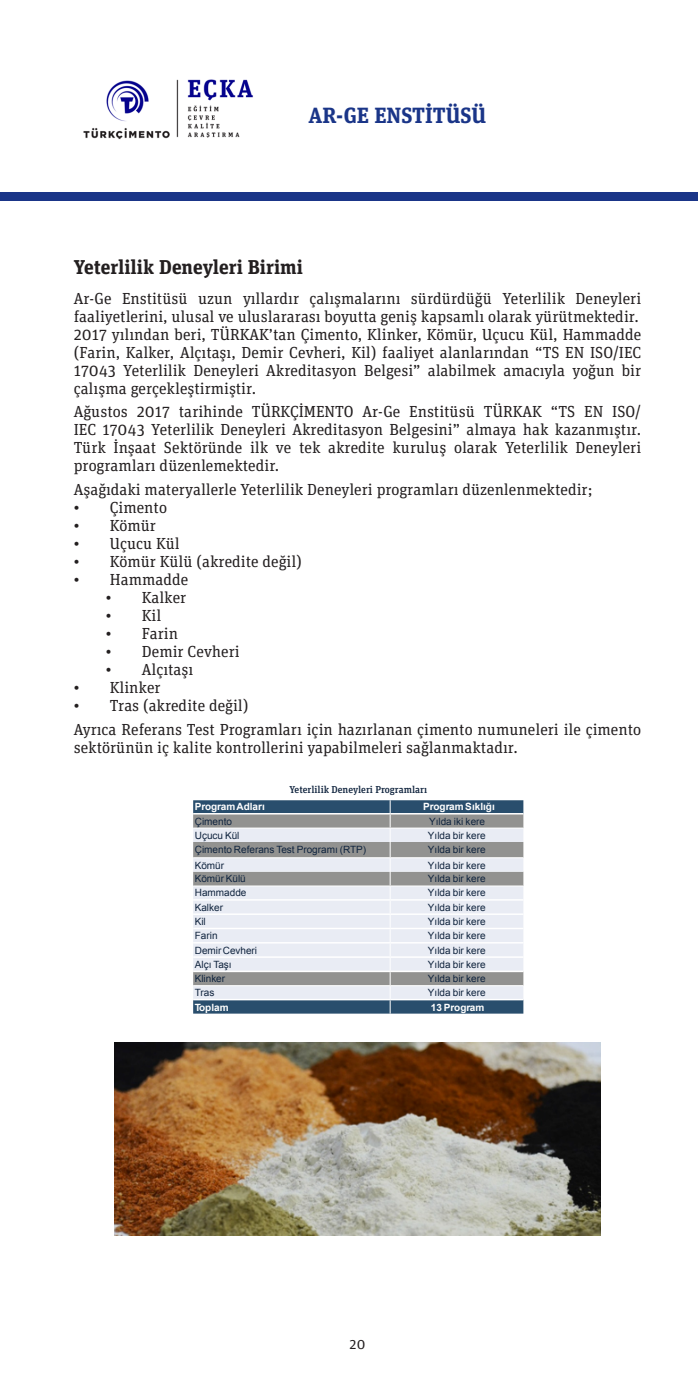
<style>
.page{position:relative;width:698px;height:1395px;background:#fff}
.page>*{position:absolute;margin:0;border:0;box-sizing:border-box;transform-origin:0 0}
.t1{font:700 22px "Unit Slab Pro";color:#1a3588}
.t2{font:700 20px "Unit Slab Pro";color:#231f20}
.t3{font:16px/18px "Unit Slab Pro";color:#231f20}
.t4{font:14px "Unit Slab Pro";color:#231f20}
.Table_Paragraph{font:10px "Arial";color:#10243e}
.Table_Paragraph-2{font:700 10px "Arial";color:#fff}
.Table_Paragraph-3{font:500 10px "Unit Slab Pro";color:#10243e}
.s1{font-family:"Times New Roman"}
</style>
<div class="page">
<div style="left:0;top:192px;width:697px;height:9px;background:#1a3588"></div>
<svg style="left:193px;top:800px;width:330px;height:213px;background:#2e5270"></svg>
<svg style="left:193px;top:814px;width:330px;height:13px;background:#969694"></svg>
<svg style="left:193px;top:828px;width:330px;height:171px;background:#d3d5da"></svg>
<hr style="left:193px;top:813px;width:197px;height:1px;background:#fff">
<hr style="left:390px;top:813px;width:133px;height:1px;background:#fff">
<hr style="left:193px;top:827px;width:197px;height:1px;background:#fff">
<hr style="left:390px;top:827px;width:133px;height:1px;background:#fff">
<hr style="left:193px;top:857px;width:197px;height:1px;background:#fff">
<hr style="left:390px;top:857px;width:133px;height:1px;background:#fff">
<hr style="left:193px;top:885px;width:197px;height:1px;background:#fff">
<hr style="left:390px;top:885px;width:133px;height:1px;background:#fff">
<hr style="left:193px;top:899px;width:197px;height:1px;background:#fff">
<hr style="left:390px;top:899px;width:133px;height:1px;background:#fff">
<hr style="left:193px;top:913px;width:197px;height:2px;background:#fff">
<hr style="left:390px;top:913px;width:133px;height:2px;background:#fff">
<hr style="left:193px;top:928px;width:197px;height:1px;background:#fff">
<hr style="left:390px;top:928px;width:133px;height:1px;background:#fff">
<hr style="left:193px;top:942px;width:197px;height:1px;background:#fff">
<hr style="left:390px;top:942px;width:133px;height:1px;background:#fff">
<hr style="left:193px;top:956px;width:197px;height:2px;background:#fff">
<hr style="left:390px;top:956px;width:133px;height:2px;background:#fff">
<hr style="left:193px;top:970px;width:197px;height:2px;background:#fff">
<hr style="left:390px;top:970px;width:133px;height:2px;background:#fff">
<hr style="left:193px;top:985px;width:197px;height:1px;background:#fff">
<hr style="left:390px;top:985px;width:133px;height:1px;background:#fff">
<hr style="left:193px;top:999px;width:197px;height:1px;background:#fff">
<hr style="left:390px;top:999px;width:133px;height:1px;background:#fff">
<svg style="left:389px;top:800px;width:1px;height:213px"></svg>
<img style="left:115px;top:1042px;width:485px;height:193px">
<img style="left:83px;top:79px;width:170px;height:61px">
<p class="t1" style="left:308px;top:99px;width:179px">AR-GE ENSTİTÜSÜ</p>
<p class="t2" style="left:74px;top:252px;width:231px">Yeterlilik Deneyleri Birimi</p>
<p class="t3" style="left:74px;top:288px;width:568px">Ar-Ge Enstitüsü uzun yıllardır çalışmalarını sürdürdüğü Yeterlilik Deneyleri faaliyetlerini, ulusal ve uluslararası boyutta geniş kapsamlı olarak yürütmektedir.</p>
<p class="t3" style="left:74px;top:324px;width:568px;text-align:justify">2017 yılından beri, TÜRKAK’tan Çimento, Klinker, Kömür, Uçucu Kül, Hammadde (Farin, Kalker, Alçıtaşı, Demir Cevheri, Kil) faaliyet alanlarından “TS EN ISO/IEC 17043 Yeterlilik Deneyleri Akreditasyon Belgesi” alabilmek amacıyla yoğun bir çalışma gerçekleştirmiştir.</p>
<p class="t3" style="left:74px;top:402px;width:568px;text-align:justify">Ağustos 2017 tarihinde TÜRKÇİMENTO Ar-Ge Enstitüsü TÜRKAK “TS EN ISO/ IEC 17043 Yeterlilik Deneyleri Akreditasyon Belgesini” almaya hak kazanmıştır.<br>Türk İnşaat Sektöründe ilk ve tek akredite kuruluş olarak Yeterlilik Deneyleri programları düzenlemektedir.</p>
<p class="t3" style="left:74px;top:480px;width:520px">Aşağıdaki materyallerle Yeterlilik Deneyleri programları düzenlenmektedir;</p>
<p class="t3" style="left:74px;top:498px;width:95px"><span class="s1">•</span> Çimento</p>
<p class="t3" style="left:74px;top:516px;width:84px"><span class="s1">•</span> Kömür</p>
<p class="t3" style="left:74px;top:534px;width:107px"><span class="s1">•</span> Uçucu Kül</p>
<p class="t3" style="left:74px;top:552px;width:229px"><span class="s1">•</span> Kömür Külü (akredite değil)</p>
<p class="t3" style="left:74px;top:570px;width:116px"><span class="s1">•</span> Hammadde</p>
<p class="t3" style="left:106px;top:588px;width:82px"><span class="s1">•</span> Kalker</p>
<p class="t3" style="left:106px;top:606px;width:57px"><span class="s1">•</span> Kil</p>
<p class="t3" style="left:106px;top:624px;width:74px"><span class="s1">•</span> Farin</p>
<p class="t3" style="left:106px;top:642px;width:135px"><span class="s1">•</span> Demir Cevheri</p>
<p class="t3" style="left:106px;top:660px;width:89px"><span class="s1">•</span> Alçıtaşı</p>
<p class="t3" style="left:74px;top:678px;width:88px"><span class="s1">•</span> Klinker</p>
<p class="t3" style="left:74px;top:696px;width:176px"><span class="s1">•</span> Tras (akredite değil)</p>
<p class="t3" style="left:74px;top:719px;width:568px">Ayrıca Referans Test Programları için hazırlanan çimento numuneleri ile çimento sektörünün iç kalite kontrollerini yapabilmeleri sağlanmaktadır.</p>
<p class="Table_Paragraph-3" style="left:289px;top:782px;width:139px">Yeterlilik Deneyleri Programları</p>
<p class="Table_Paragraph-2" style="left:195px;top:800px;width:72px">Program Adları</p>
<p class="Table_Paragraph-2" style="left:423px;top:800px;width:73px">Program Sıklığı</p>
<p class="Table_Paragraph" style="left:195px;top:814px;width:39px">Çimento</p>
<p class="Table_Paragraph" style="left:429px;top:814px;width:58px">Yılda iki kere</p>
<p class="Table_Paragraph" style="left:195px;top:829px;width:46px">Uçucu Kül</p>
<p class="Table_Paragraph" style="left:427px;top:829px;width:59px">Yılda bir kere</p>
<p class="Table_Paragraph" style="left:195px;top:843px;width:173px">Çimento Referans Test Programı (RTP)</p>
<p class="Table_Paragraph" style="left:427px;top:843px;width:59px">Yılda bir kere</p>
<p class="Table_Paragraph" style="left:195px;top:858px;width:31px">Kömür</p>
<p class="Table_Paragraph" style="left:427px;top:858px;width:59px">Yılda bir kere</p>
<p class="Table_Paragraph" style="left:195px;top:872px;width:52px">Kömür Külü</p>
<p class="Table_Paragraph" style="left:427px;top:872px;width:59px">Yılda bir kere</p>
<p class="Table_Paragraph" style="left:195px;top:886px;width:53px">Hammadde</p>
<p class="Table_Paragraph" style="left:427px;top:886px;width:59px">Yılda bir kere</p>
<p class="Table_Paragraph" style="left:195px;top:900px;width:30px">Kalker</p>
<p class="Table_Paragraph" style="left:427px;top:900px;width:59px">Yılda bir kere</p>
<p class="Table_Paragraph" style="left:195px;top:915px;width:13px">Kil</p>
<p class="Table_Paragraph" style="left:427px;top:915px;width:59px">Yılda bir kere</p>
<p class="Table_Paragraph" style="left:195px;top:929px;width:24px">Farin</p>
<p class="Table_Paragraph" style="left:427px;top:929px;width:59px">Yılda bir kere</p>
<p class="Table_Paragraph" style="left:195px;top:943px;width:64px">Demir Cevheri</p>
<p class="Table_Paragraph" style="left:427px;top:943px;width:59px">Yılda bir kere</p>
<p class="Table_Paragraph" style="left:195px;top:958px;width:38px">Alçı Taşı</p>
<p class="Table_Paragraph" style="left:427px;top:958px;width:59px">Yılda bir kere</p>
<p class="Table_Paragraph" style="left:195px;top:972px;width:32px">Klinker</p>
<p class="Table_Paragraph" style="left:427px;top:972px;width:59px">Yılda bir kere</p>
<p class="Table_Paragraph" style="left:195px;top:986px;width:21px">Tras</p>
<p class="Table_Paragraph" style="left:427px;top:986px;width:59px">Yılda bir kere</p>
<p class="Table_Paragraph-2" style="left:195px;top:1000px;width:35px">Toplam</p>
<p class="Table_Paragraph-2" style="left:430px;top:1000px;width:55px">13 Program</p>
<p class="t4" style="left:349px;top:1335px;width:17px">20</p>
</div>
